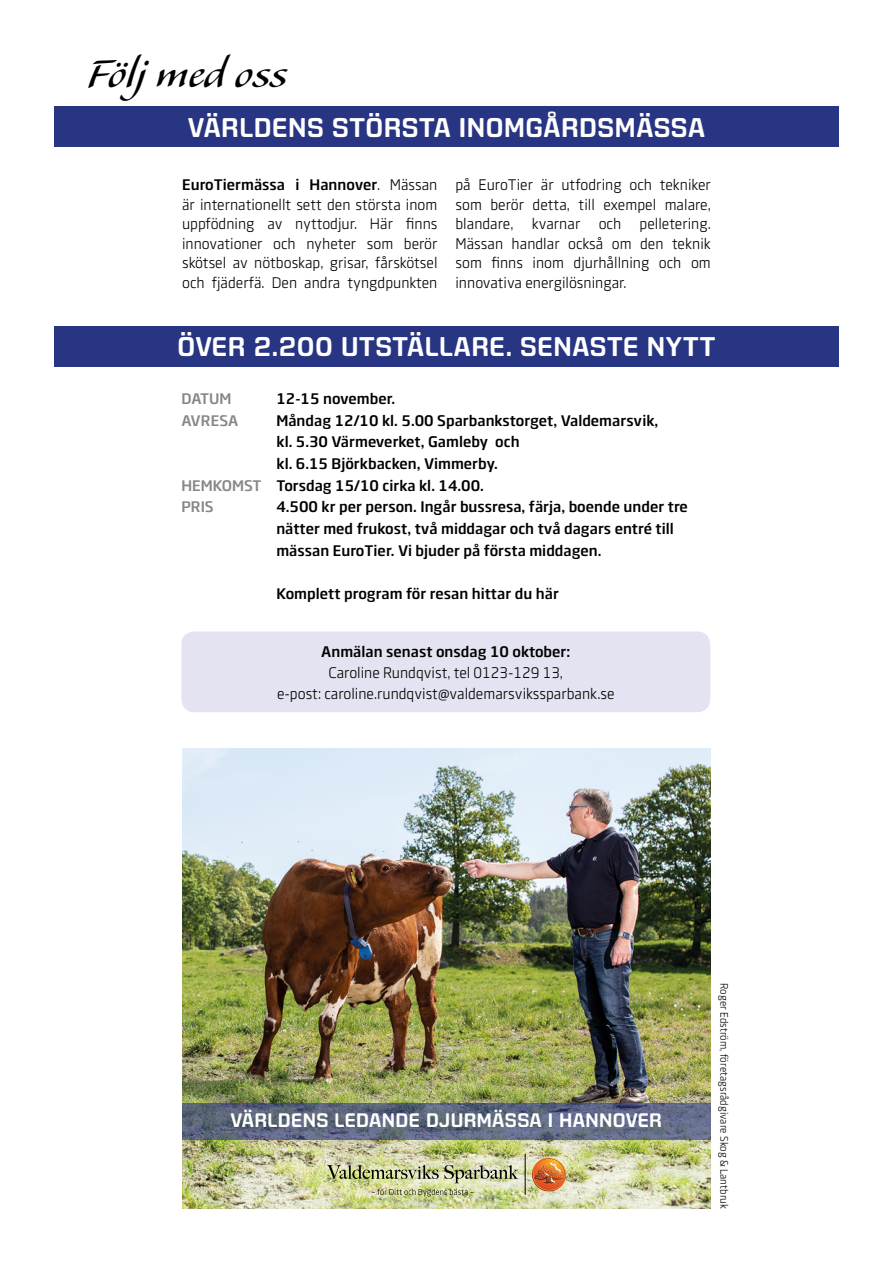
<style>
.page{position:relative;width:893px;height:1263px;background:#fff}
.page>*{position:absolute;margin:0;border:0;box-sizing:border-box;transform-origin:0 0}
.t1{font:49.65px "Alexa Std";letter-spacing:-.005em;color:#000}
.Rubrik{font:27px "Fromthe Stars Sb";letter-spacing:.02em;color:#fff}
.Rubrik-2{font:19.5px "Fromthe Stars Sb";letter-spacing:.02em;color:#fff}
.Brödtext{font:15px/19.5px "Swedbank Sans";color:#000;text-align:justify}
.Brödtext-2{font:700 15px/21.8px "Swedbank Sans";color:#000}
.Bröd__ej_baslinje{font:15px "Swedbank Sans";color:#000}
.Bröd__ej_baslinje-2{font:700 15px "Swedbank Sans";color:#000}
.Brödtext-3{font:700 15px "Swedbank Sans";color:#878787}
.t2{font:10.5px "Swedbank Sans";color:#000}
.s1{font-weight:700}
</style>
<div class="page">
<div style="left:54px;top:326px;width:785px;height:40px;background:#283583"></div>
<div style="left:54px;top:106px;width:785px;height:41px;background:#283583"></div>
<img style="left:182px;top:748px;width:529px;height:461px">
<svg style="left:182px;top:1103px;width:529px;height:37px;background:#5d667f"></svg>
<div style="left:181px;top:631px;width:529px;height:81px;background:#e4e3f1;border-radius:13px"></div>
<hr style="left:525px;top:1154px;width:1px;height:41px;background:#000">
<img style="left:327px;top:1165px;width:191px;height:18px">
<img style="left:532px;top:1162px;width:31px;height:30px">
<img style="left:534px;top:1157px;width:32px;height:27px">
<img style="left:536px;top:1158px;width:29px;height:28px">
<img style="left:532px;top:1165px;width:32px;height:26px">
<svg style="left:535px;top:1163px;width:29px;height:21px"></svg>
<svg style="left:372px;top:1189px;width:102px;height:7px"></svg>
<p class="t1" style="left:87px;top:50px;width:201px">Följ med oss</p>
<p class="Rubrik" style="left:188px;top:111px;width:519px">VÄRLDENS STÖRSTA INOMGÅRDSMÄSSA</p>
<p class="Brödtext" style="left:182px;top:175px;width:257px"><span class="s1">EuroTiermässa i Hannover</span>. Mässan är internationellt sett den största inom uppfödning av nyttodjur. Här finns innovationer och nyheter som berör skötsel av nötboskap, grisar, fårskötsel och fjäderfä. Den andra tyngdpunkten</p>
<p class="Brödtext" style="left:455px;top:175px;width:257px">på EuroTier är utfodring och tekniker som berör detta, till exempel malare, blandare, kvarnar och pelletering.<br>Mässan handlar också om den teknik som finns inom djurhållning och om innovativa energilösningar.</p>
<p class="Rubrik" style="left:178px;top:331px;width:539px">ÖVER 2.200 UTSTÄLLARE. SENASTE NYTT</p>
<p class="Brödtext-3" style="left:181px;top:389px;width:52px">DATUM</p>
<p class="Brödtext-3" style="left:181px;top:411px;width:58px">AVRESA</p>
<p class="Brödtext-3" style="left:181px;top:476px;width:81px">HEMKOMST</p>
<p class="Brödtext-3" style="left:181px;top:498px;width:34px">PRIS</p>
<p class="Brödtext-2" style="left:276px;top:387px;width:120px">12-15 november.</p>
<p class="Brödtext-2" style="left:276px;top:409px;width:384px">Måndag 12/10 kl. 5.00 Sparbankstorget, Valdemarsvik,</p>
<p class="Brödtext-2" style="left:276px;top:431px;width:245px">kl. 5.30 Värmeverket, Gamleby och</p>
<p class="Brödtext-2" style="left:276px;top:453px;width:223px">kl. 6.15 Björkbacken, Vimmerby.</p>
<p class="Brödtext-2" style="left:276px;top:474px;width:209px">Torsdag 15/10 cirka kl. 14.00.</p>
<p class="Brödtext-2" style="left:276px;top:496px;width:413px">4.500 kr per person. Ingår bussresa, färja, boende under tre nätter med frukost, två middagar och två dagars entré till mässan EuroTier. Vi bjuder på första middagen.</p>
<p class="Brödtext-2" style="left:276px;top:582px;width:284px">Komplett program för resan hittar du här</p>
<p class="Bröd__ej_baslinje-2" style="left:321px;top:642px;width:251px">Anmälan senast onsdag 10 oktober:</p>
<p class="Bröd__ej_baslinje" style="left:328px;top:664px;width:236px">Caroline Rundqvist, tel 0123-129 13,</p>
<p class="Bröd__ej_baslinje" style="left:277px;top:685px;width:339px">e-post: caroline.rundqvist@valdemarsvikssparbank.se</p>
<p class="Rubrik-2" style="left:230px;top:1108px;width:433px">VÄRLDENS LEDANDE DJURMÄSSA I HANNOVER</p>
<p class="t2" style="left:730px;top:983px;width:227px;rotate:90deg">Roger Edström, företagsrådgivare Skog &amp; Lantbruk</p>
</div>
